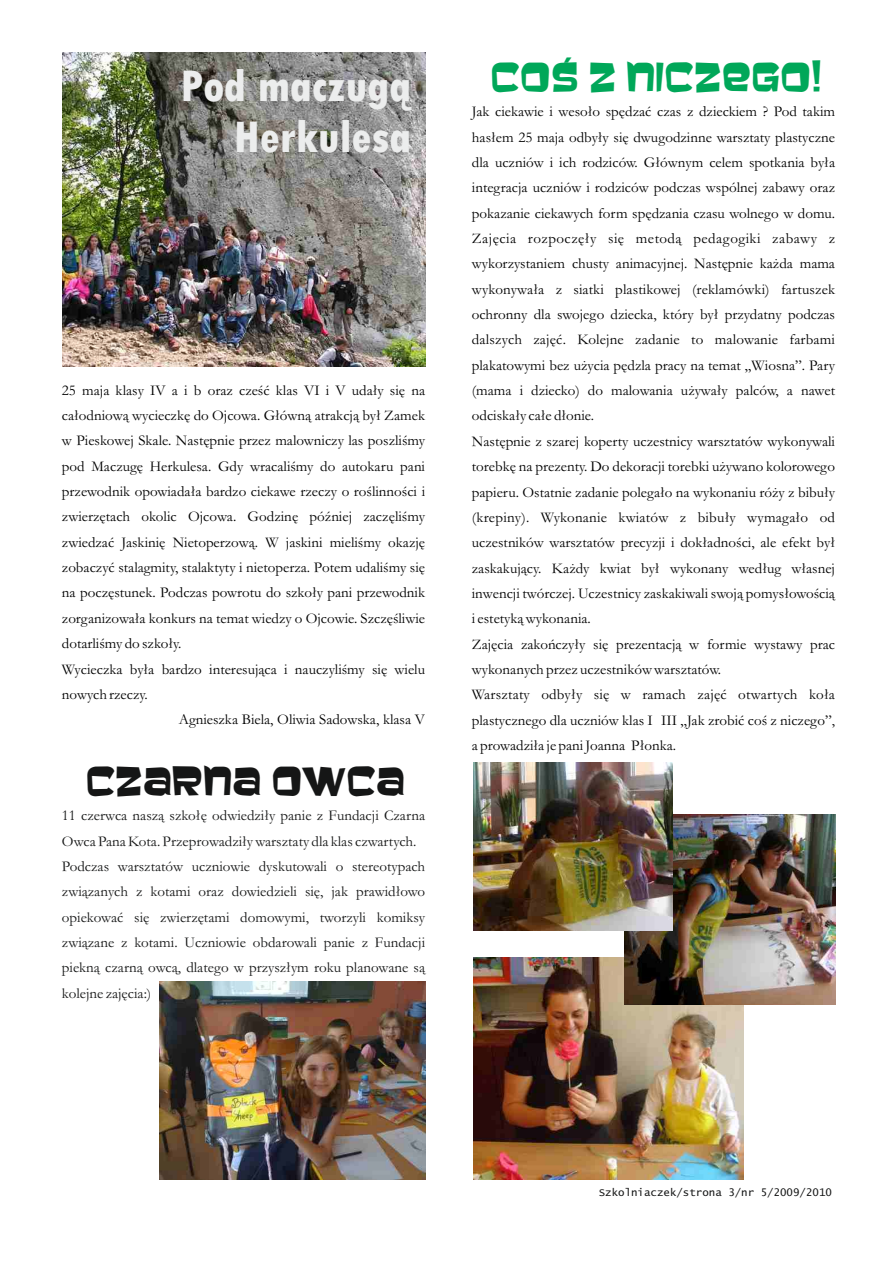
<style>
.page{position:relative;width:893px;height:1263px;background:#fff}
.page>*{position:absolute;margin:0;border:0;box-sizing:border-box;transform-origin:0 0}
.t1{font:800 condensed 46.5px/50.4px "Tw Cen";color:#eceded;text-align:right}
.t2{font:36px "Baveuse";color:#00a759}
.t3{font:36px "Baveuse";color:#151616}
.t4{font:15px/25.3px "Garamond";color:#000}
.t5{font:15px/25.3px "Garamond";color:#151616}
.t6{font:10.5px "Lucida Console";color:#151616}
</style>
<div class="page">
<img style="left:474px;top:958px;width:270px;height:222px">
<img style="left:624px;top:814px;width:211px;height:190px">
<img style="left:474px;top:763px;width:199px;height:168px">
<img style="left:63px;top:52px;width:362px;height:314px">
<img style="left:160px;top:981px;width:265px;height:199px">
<h1 class="t1" style="left:181px;top:65px;width:232px">Pod maczugą<br>Herkulesa</h1>
<p class="t4" style="left:62px;top:379px;width:365px">25 maja klasy IV a i b oraz cześć klas VI i V udały się na</p>
<p class="t4" style="left:62px;top:404px;width:365px">całodniową wycieczkę do Ojcowa. Główną atrakcją był Zamek</p>
<p class="t4" style="left:62px;top:430px;width:365px">w Pieskowej Skale. Następnie przez malowniczy las poszliśmy</p>
<p class="t4" style="left:62px;top:455px;width:365px">pod Maczugę Herkulesa. Gdy wracaliśmy do autokaru pani</p>
<p class="t4" style="left:62px;top:480px;width:365px">przewodnik opowiadała bardzo ciekawe rzeczy o roślinności i</p>
<p class="t4" style="left:62px;top:506px;width:365px">zwierzętach okolic Ojcowa. Godzinę później zaczęliśmy</p>
<p class="t4" style="left:62px;top:531px;width:365px">zwiedzać Jaskinię Nietoperzową. W jaskini mieliśmy okazję</p>
<p class="t4" style="left:62px;top:556px;width:365px">zobaczyć stalagmity, stalaktyty i nietoperza. Potem udaliśmy się</p>
<p class="t4" style="left:62px;top:582px;width:365px">na poczęstunek. Podczas powrotu do szkoły pani przewodnik</p>
<p class="t4" style="left:62px;top:607px;width:365px">zorganizowała konkurs na temat wiedzy o Ojcowie. Szczęśliwie</p>
<p class="t4" style="left:62px;top:632px;width:121px">dotarliśmy do szkoły.</p>
<p class="t4" style="left:62px;top:658px;width:365px">Wycieczka była bardzo interesująca i nauczyliśmy się wielu</p>
<p class="t4" style="left:62px;top:683px;width:87px">nowych rzeczy.</p>
<p class="t4" style="left:179px;top:709px;width:248px">Agnieszka Biela, Oliwia Sadowska, klasa V</p>
<h2 class="t3" style="left:86px;top:765px;width:320px">CZARNA OWCA</h2>
<p class="t5" style="left:62px;top:805px;width:365px">11 czerwca naszą szkołę odwiedziły panie z Fundacji Czarna Owca Pana Kota. Przeprowadziły warsztaty dla klas czwartych.<br>Podczas warsztatów uczniowie dyskutowali o stereotypach związanych z kotami oraz dowiedzieli się, jak prawidłowo opiekować się zwierzętami domowymi, tworzyli komiksy związane z kotami. Uczniowie obdarowali panie z Fundacji piekną czarną owcą, dlatego w przyszłym roku planowane są kolejne zajęcia:)</p>
<h2 class="t2" style="left:491px;top:61px;width:332px">COŚ Z NICZEGO!</h2>
<p class="t4" style="left:472px;top:101px;width:365px">Jak ciekawie i wesoło spędzać czas z dzieckiem ? Pod takim hasłem 25 maja odbyły się dwugodzinne warsztaty plastyczne dla uczniów i ich rodziców. Głównym celem spotkania była integracja uczniów i rodziców podczas wspólnej zabawy oraz pokazanie ciekawych form spędzania czasu wolnego w domu.<br>Zajęcia rozpoczęły się metodą pedagogiki zabawy z wykorzystaniem chusty animacyjnej. Następnie każda mama wykonywała z siatki plastikowej (reklamówki) fartuszek ochronny dla swojego dziecka, który był przydatny podczas dalszych zajęć. Kolejne zadanie to malowanie farbami plakatowymi bez użycia pędzla pracy na temat „Wiosna”. Pary (mama i dziecko) do malowania używały palców, a nawet odciskały całe dłonie.<br>Następnie z szarej koperty uczestnicy warsztatów wykonywali torebkę na prezenty. Do dekoracji torebki używano kolorowego papieru. Ostatnie zadanie polegało na wykonaniu róży z bibuły (krepiny). Wykonanie kwiatów z bibuły wymagało od uczestników warsztatów precyzji i dokładności, ale efekt był zaskakujący. Każdy kwiat był wykonany według własnej inwencji twórczej. Uczestnicy zaskakiwali swoją pomysłowością i estetyką wykonania.<br>Zajęcia zakończyły się prezentacją w formie wystawy prac wykonanych przez uczestników warsztatów.<br>Warsztaty odbyły się w ramach zajęć otwartych koła plastycznego dla uczniów klas I III „Jak zrobić coś z niczego”, a prowadziła je pani Joanna Płonka.</p>
<p class="t6" style="left:599px;top:1188px;width:235px">Szkolniaczek/strona 3/nr 5/2009/2010</p>
</div>
